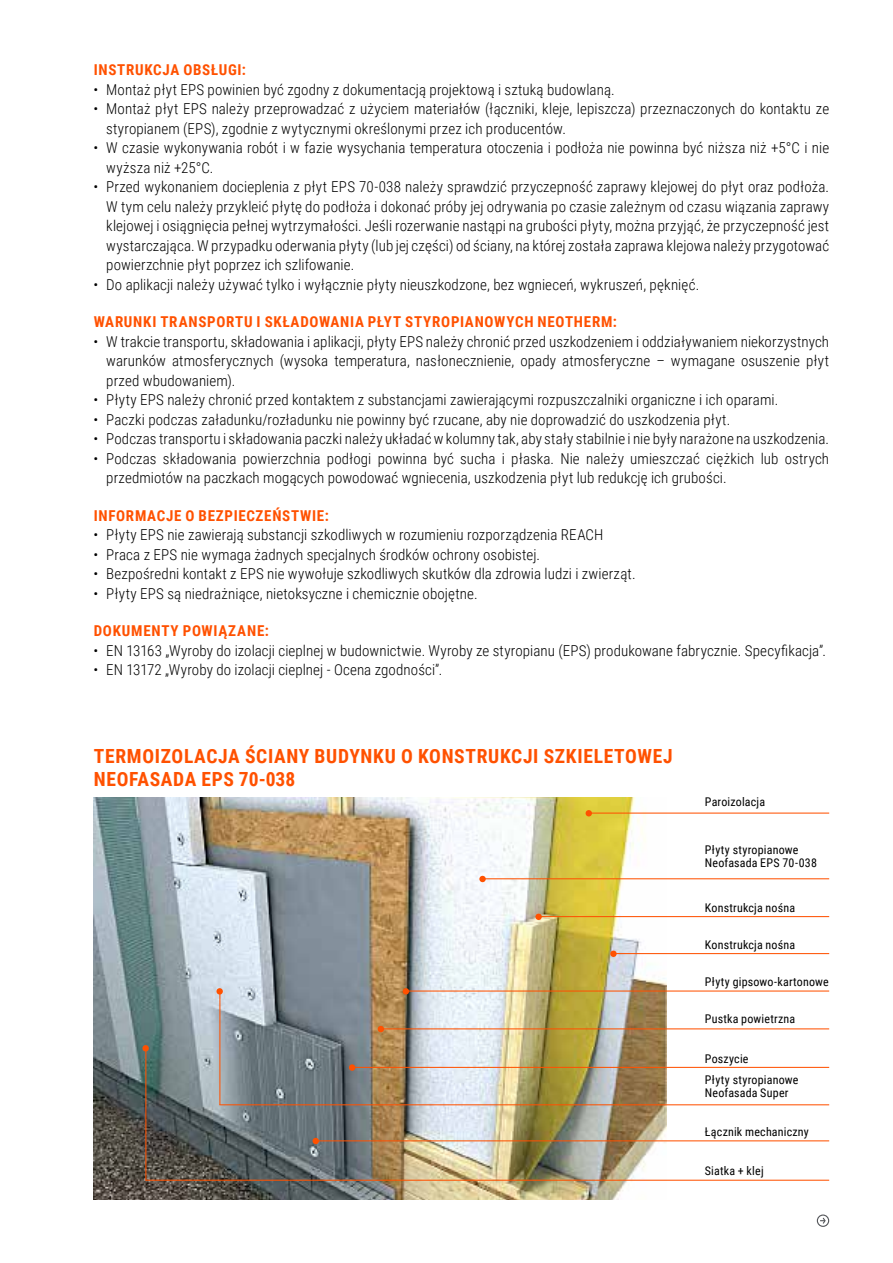
<style>
.page{position:relative;width:893px;height:1263px;background:#fff}
.page>*{position:absolute;margin:0;border:0;box-sizing:border-box;transform-origin:0 0}
.t1{font:700 19.5px/22.5px "Roboto Condensed";letter-spacing:.035em;color:#ff5100}
.t2{font:300 15px/19.5px "Roboto Condensed";letter-spacing:.005em;color:#000}
.t3{font:700 15px "Roboto Condensed";letter-spacing:.05em;color:#ff5100}
.t4{font:12px/13.5px "Roboto Condensed";letter-spacing:.015em;color:#000}
</style>
<div class="page">
<div style="left:817px;top:1214px;width:12px;height:13px;border:1px solid #54565a;border-radius:50%"></div>
<svg style="left:820px;top:1216px;width:6px;height:9px"></svg>
<img style="left:94px;top:797px;width:573px;height:402px">
<svg style="left:479px;top:876px;width:7px;height:6px"></svg>
<hr style="left:483px;top:878px;width:346px;height:1px;background:#ff5100">
<hr style="left:351px;top:1067px;width:478px;height:1px;background:#ff5100">
<svg style="left:349px;top:1064px;width:6px;height:7px"></svg>
<hr style="left:380px;top:1028px;width:449px;height:1px;background:#ff5100">
<svg style="left:378px;top:1026px;width:6px;height:6px"></svg>
<hr style="left:537px;top:916px;width:292px;height:1px;background:#ff5100">
<svg style="left:535px;top:914px;width:7px;height:6px"></svg>
<hr style="left:589px;top:812px;width:240px;height:2px;background:#ff5100">
<svg style="left:586px;top:810px;width:6px;height:6px"></svg>
<hr style="left:613px;top:953px;width:216px;height:1px;background:#ff5100">
<svg style="left:610px;top:950px;width:7px;height:7px"></svg>
<hr style="left:405px;top:990px;width:424px;height:1px;background:#ff5100">
<svg style="left:403px;top:988px;width:6px;height:6px"></svg>
<hr style="left:219px;top:1104px;width:610px;height:1px;background:#ff5100">
<svg style="left:313px;top:1138px;width:6px;height:6px"></svg>
<hr style="left:318px;top:1140px;width:511px;height:1px;background:#ff5100">
<svg style="left:216px;top:988px;width:7px;height:6px"></svg>
<hr style="left:219px;top:991px;width:1px;height:114px;background:#ff5100">
<hr style="left:145px;top:1180px;width:684px;height:1px;background:#ff5100">
<svg style="left:142px;top:1045px;width:7px;height:6px"></svg>
<hr style="left:145px;top:1048px;width:1px;height:132px;background:#ff5100">
<p class="t3" style="left:94px;top:59px;width:154px">INSTRUKCJA OBSŁUGI:</p>
<p class="t2" style="left:94px;top:79px;width:523px">• Montaż płyt EPS powinien być zgodny z dokumentacją projektową i sztuką budowlaną.</p>
<p class="t2" style="left:106px;top:98px;width:724px;text-indent:-13px">• Montaż płyt EPS należy przeprowadzać z użyciem materiałów (łączniki, kleje, lepiszcza) przeznaczonych do kontaktu ze styropianem (EPS), zgodnie z wytycznymi określonymi przez ich producentów.</p>
<p class="t2" style="left:106px;top:137px;width:724px;text-indent:-13px">• W czasie wykonywania robót i w fazie wysychania temperatura otoczenia i podłoża nie powinna być niższa niż +5°C i nie wyższa niż +25°C.</p>
<p class="t2" style="left:106px;top:176px;width:724px;text-align:justify;text-indent:-13px">• Przed wykonaniem docieplenia z płyt EPS 70-038 należy sprawdzić przyczepność zaprawy klejowej do płyt oraz podłoża.<br>W tym celu należy przykleić płytę do podłoża i dokonać próby jej odrywania po czasie zależnym od czasu wiązania zaprawy klejowej i osiągnięcia pełnej wytrzymałości. Jeśli rozerwanie nastąpi na grubości płyty, można przyjąć, że przyczepność jest wystarczająca. W przypadku oderwania płyty (lub jej części) od ściany, na której została zaprawa klejowa należy przygotować powierzchnie płyt poprzez ich szlifowanie.</p>
<p class="t2" style="left:94px;top:274px;width:607px">• Do aplikacji należy używać tylko i wyłącznie płyty nieuszkodzone, bez wgnieceń, wykruszeń, pęknięć.</p>
<p class="t3" style="left:94px;top:311px;width:524px">WARUNKI TRANSPORTU I SKŁADOWANIA PŁYT STYROPIANOWYCH NEOTHERM:</p>
<p class="t2" style="left:106px;top:331px;width:724px;text-align:justify;text-indent:-13px">• W trakcie transportu, składowania i aplikacji, płyty EPS należy chronić przed uszkodzeniem i oddziaływaniem niekorzystnych warunków atmosferycznych (wysoka temperatura, nasłonecznienie, opady atmosferyczne – wymagane osuszenie płyt przed wbudowaniem).</p>
<p class="t2" style="left:94px;top:389px;width:686px">• Płyty EPS należy chronić przed kontaktem z substancjami zawierającymi rozpuszczalniki organiczne i ich oparami.</p>
<p class="t2" style="left:94px;top:409px;width:638px">• Paczki podczas załadunku/rozładunku nie powinny być rzucane, aby nie doprowadzić do uszkodzenia płyt.</p>
<p class="t2" style="left:94px;top:428px;width:737px">• Podczas transportu i składowania paczki należy układać w kolumny tak, aby stały stabilnie i nie były narażone na uszkodzenia.</p>
<p class="t2" style="left:106px;top:448px;width:724px;text-indent:-13px">• Podczas składowania powierzchnia podłogi powinna być sucha i płaska. Nie należy umieszczać ciężkich lub ostrych przedmiotów na paczkach mogących powodować wgniecenia, uszkodzenia płyt lub redukcję ich grubości.</p>
<p class="t3" style="left:94px;top:505px;width:237px">INFORMACJE O BEZPIECZEŃSTWIE:</p>
<p class="t2" style="left:94px;top:524px;width:511px">• Płyty EPS nie zawierają substancji szkodliwych w rozumieniu rozporządzenia REACH</p>
<p class="t2" style="left:94px;top:544px;width:448px">• Praca z EPS nie wymaga żadnych specjalnych środków ochrony osobistej.</p>
<p class="t2" style="left:94px;top:563px;width:544px">• Bezpośredni kontakt z EPS nie wywołuje szkodliwych skutków dla zdrowia ludzi i zwierząt.</p>
<p class="t2" style="left:94px;top:583px;width:386px">• Płyty EPS są niedrażniące, nietoksyczne i chemicznie obojętne.</p>
<p class="t3" style="left:94px;top:620px;width:177px">DOKUMENTY POWIĄZANE:</p>
<p class="t2" style="left:93px;top:640px;width:734px">• EN 13163 „Wyroby do izolacji cieplnej w budownictwie. Wyroby ze styropianu (EPS) produkowane fabrycznie. Specyfikacja”.</p>
<p class="t2" style="left:93px;top:659px;width:350px">• EN 13172 „Wyroby do izolacji cieplnej - Ocena zgodności”.</p>
<h1 class="t1" style="left:94px;top:744px;width:580px">TERMOIZOLACJA ŚCIANY BUDYNKU O KONSTRUKCJI SZKIELETOWEJ<br>NEOFASADA EPS 70-038</h1>
<p class="t4" style="left:705px;top:795px;width:62px">Paroizolacja</p>
<p class="t4" style="left:705px;top:842px;width:114px">Płyty styropianowe<br>Neofasada EPS 70-038</p>
<p class="t4" style="left:705px;top:900px;width:92px">Konstrukcja nośna</p>
<p class="t4" style="left:705px;top:937px;width:92px">Konstrukcja nośna</p>
<p class="t4" style="left:705px;top:975px;width:125px">Płyty gipsowo-kartonowe</p>
<p class="t4" style="left:705px;top:1012px;width:92px">Pustka powietrzna</p>
<p class="t4" style="left:705px;top:1051px;width:45px">Poszycie</p>
<p class="t4" style="left:705px;top:1072px;width:95px">Płyty styropianowe<br>Neofasada Super</p>
<p class="t4" style="left:705px;top:1124px;width:106px">Łącznik mechaniczny</p>
<p class="t4" style="left:705px;top:1164px;width:60px">Siatka + klej</p>
</div>
